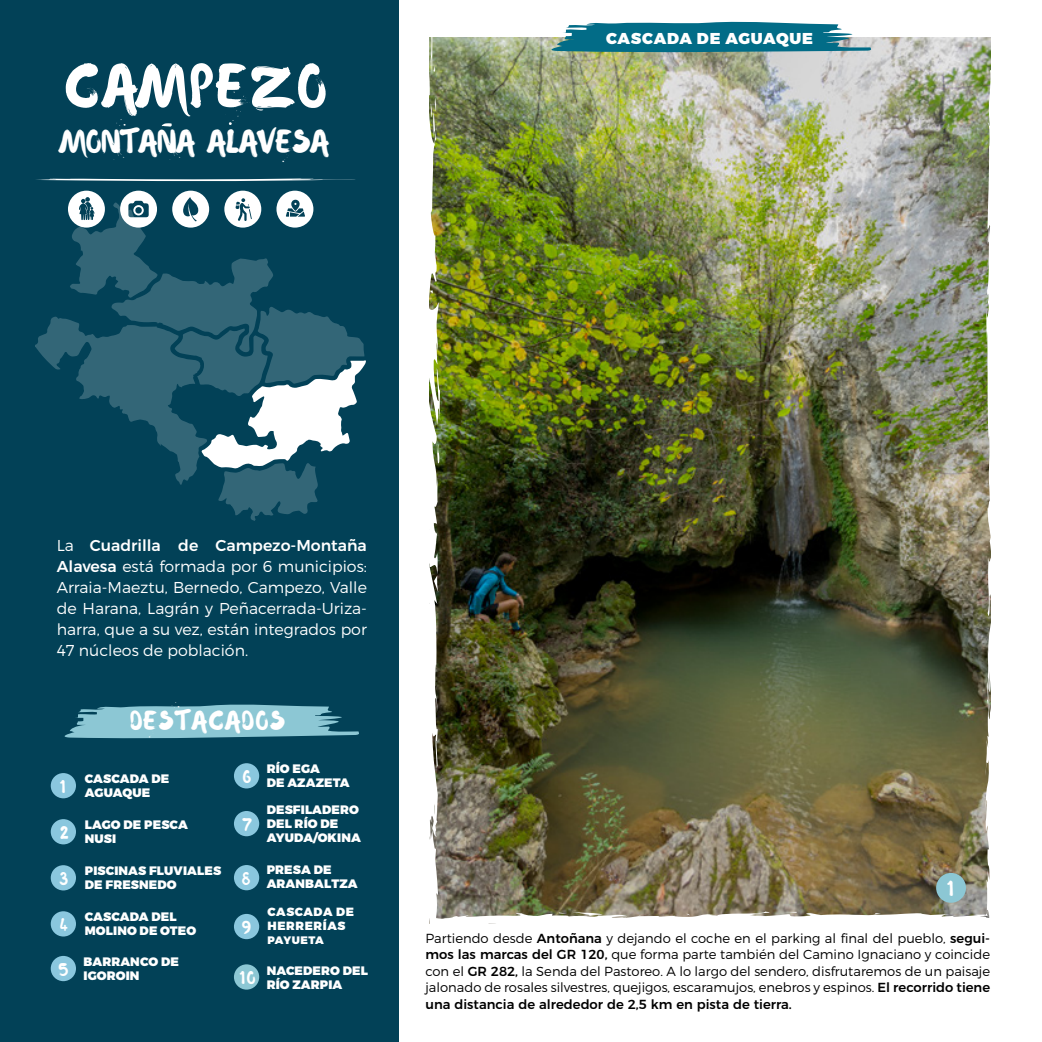
<style>
.page{position:relative;width:1042px;height:1042px;background:#fff}
.page>*{position:absolute;margin:0;border:0;box-sizing:border-box;transform-origin:0 0}
.t1{font:56px "Waterlily";letter-spacing:.08em;color:#fff}
.t2{font:29.75px "Waterlily";letter-spacing:.02em;color:#fff}
.t3{font:24.5px "Waterlily";letter-spacing:.08em;color:#fff}
.t4{font:22.22px "Waterlily";color:#fff}
.t5{font:19.07px "Waterlily";color:#fff}
.t6{font:18.72px "Waterlily";color:#fff}
.t7{font:300 15.75px/21px "Montserrat";color:#fff;text-align:justify}
.t8{font:900 15.75px "Montserrat";letter-spacing:.05em;color:#fff}
.t9{font:300 13.12px/16.6px "Montserrat";color:#000;text-align:justify}
.t10{font:900 12.25px/14px "Montserrat";letter-spacing:.01em;color:#fff}
.t11{font:900 11.9px/14px "Montserrat";letter-spacing:.05em;color:#fff}
.t12{font:900 10.85px "Montserrat";letter-spacing:.02em;color:#fff}
.s1{font-weight:500}
</style>
<div class="page">
<div style="left:0;top:0;width:398px;height:1042px;background:#024157"></div>
<svg style="left:162px;top:123px;width:10px;height:4px"></svg>
<svg style="left:36px;top:178px;width:319px;height:4px"></svg>
<svg style="left:35px;top:191px;width:331px;height:330px"></svg>
<img style="left:429px;top:37px;width:562px;height:887px">
<svg style="left:431px;top:823px;width:6px;height:22px"></svg>
<svg style="left:872px;top:913px;width:9px;height:2px"></svg>
<svg style="left:433px;top:66px;width:2px;height:6px"></svg>
<svg style="left:431px;top:91px;width:5px;height:30px"></svg>
<svg style="left:430px;top:290px;width:3px;height:4px"></svg>
<svg style="left:437px;top:441px;width:3px;height:25px"></svg>
<svg style="left:676px;top:914px;width:14px;height:2px"></svg>
<svg style="left:782px;top:912px;width:16px;height:2px"></svg>
<div style="left:936px;top:873px;width:30px;height:30px;background:#8cc7d4;border-radius:50%"></div>
<svg style="left:537px;top:21px;width:360px;height:32px"></svg>
<div style="left:51px;top:773px;width:25px;height:25px;background:#8ac7de;border-radius:50%"></div>
<div style="left:51px;top:819px;width:25px;height:25px;background:#8ac7de;border-radius:50%"></div>
<div style="left:51px;top:865px;width:25px;height:25px;background:#8ac7de;border-radius:50%"></div>
<div style="left:51px;top:911px;width:25px;height:25px;background:#8ac7de;border-radius:50%"></div>
<div style="left:51px;top:956px;width:25px;height:25px;background:#8ac7de;border-radius:50%"></div>
<svg style="left:64px;top:704px;width:295px;height:35px"></svg>
<div style="left:234px;top:763px;width:25px;height:25px;background:#8ac7de;border-radius:50%"></div>
<div style="left:234px;top:811px;width:25px;height:25px;background:#8ac7de;border-radius:50%"></div>
<div style="left:234px;top:865px;width:25px;height:25px;background:#8ac7de;border-radius:50%"></div>
<div style="left:234px;top:914px;width:25px;height:25px;background:#8ac7de;border-radius:50%"></div>
<div style="left:234px;top:964px;width:25px;height:25px;background:#8cc7d4;border-radius:50%"></div>
<h1 class="t1" style="left:65px;top:44px;width:262px">CAMPEZO</h1>
<h2 class="t2" style="left:62px;top:119px;width:268px">MONTANA ALAVESA</h2>
<p class="t8" style="left:606px;top:29px;width:208px">CASCADA DE AGUAQUE</p>
<p class="t7" style="left:57px;top:535px;width:312px">La <span class="s1">Cuadrilla de Campezo-Montaña Alavesa</span> está formada por 6 municipios:<br>Arraia-Maeztu, Bernedo, Campezo, Valle de Harana, Lagrán y Peñacerrada-Uriza&shy;harra, que a su vez, están integrados por 47 núcleos de población.</p>
<h3 class="t6" style="left:59px;top:771px;width:9px">1</h3>
<h3 class="t6" style="left:59px;top:817px;width:12px">2</h3>
<h3 class="t6" style="left:59px;top:863px;width:11px">3</h3>
<h3 class="t6" style="left:59px;top:909px;width:11px">4</h3>
<h3 class="t6" style="left:58px;top:954px;width:12px">5</h3>
<h3 class="t3" style="left:130px;top:702px;width:156px">DESTACADOS</h3>
<p class="t10" style="left:85px;top:772px;width:86px">CASCADA DE<br>AGUAQUE</p>
<p class="t10" style="left:85px;top:818px;width:104px">LAGO DE PESCA<br>NUSI</p>
<p class="t10" style="left:85px;top:864px;width:138px">PISCINAS FLUVIALES<br>DE FRESNEDO</p>
<p class="t10" style="left:85px;top:910px;width:113px">CASCADA DEL<br>MOLINO DE OTEO</p>
<p class="t10" style="left:83px;top:954px;width:97px">BARRANCO DE<br>IGOROIN</p>
<p class="t10" style="left:242px;top:762px;width:109px;text-align:center">RÍO EGA<br><sup>6</sup> DE AZAZETA</p>
<h3 class="t6" style="left:241px;top:809px;width:13px">7</h3>
<p class="t10" style="left:267px;top:803px;width:96px">DESFILADERO<br>DEL RÍO DE<br>AYUDA/OKINA</p>
<p class="t10" style="left:267px;top:863px;width:92px">PRESA DE<br>ARANBALTZA</p>
<p class="t11" style="left:268px;top:905px;width:88px">CASCADA DE<br>HERRERÍAS</p>
<p class="t12" style="left:268px;top:933px;width:58px">PAYUETA</p>
<h3 class="t6" style="left:241px;top:863px;width:11px">8</h3>
<h3 class="t5" style="left:241px;top:912px;width:12px">9</h3>
<h3 class="t6" style="left:239px;top:962px;width:19px">10</h3>
<p class="t10" style="left:267px;top:964px;width:103px">NACEDERO DEL<br>RÍO ZARPIA</p>
<h3 class="t4" style="left:946px;top:871px;width:10px">1</h3>
<p class="t9" style="left:425px;top:929px;width:566px">Partiendo desde <span class="s1">Antoñana</span> y dejando el coche en el parking al final del pueblo, <span class="s1">segui&shy;mos las marcas del GR 120,</span> que forma parte también del Camino Ignaciano y coincide con el <span class="s1">GR 282,</span> la Senda del Pastoreo. A lo largo del sendero, disfrutaremos de un paisaje jalonado de rosales silvestres, quejigos, escaramujos, enebros y espinos. <span class="s1">El recorrido tiene una distancia de alrededor de 2,5 km en pista de tierra.</span></p>
</div>
